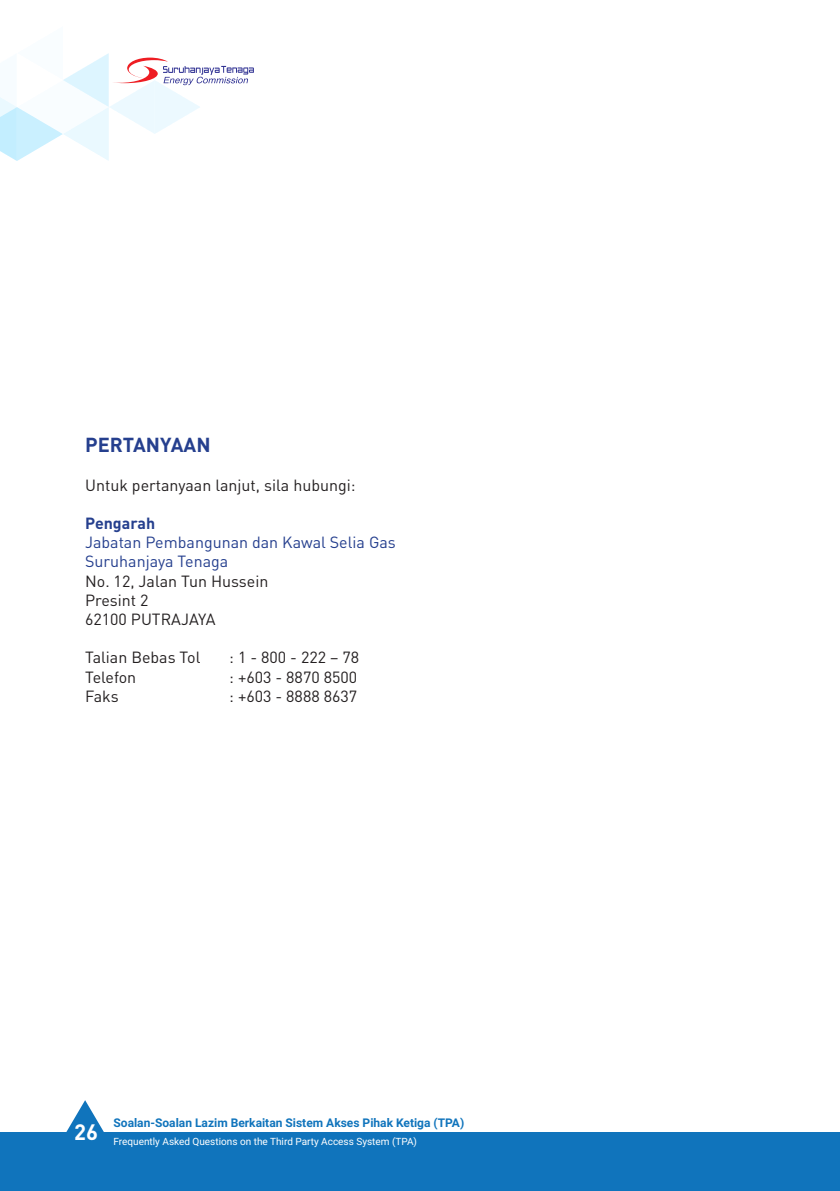
<style>
.page{position:relative;width:840px;height:1191px;background:#fff}
.page>*{position:absolute;margin:0;border:0;box-sizing:border-box;transform-origin:0 0}
.t1{font:700 20px "DIN";color:#253f8e}
.t2{font:16px/19.2px "DIN";color:#231f20}
.t3{font:16px/19.2px "DIN";color:#253f8e}
.t4{font:700 16px "DIN";color:#253f8e}
.t5{font:700 12px "Roboto";color:#1074bc}
.t6{font:10px "Roboto";color:#fff}
</style>
<div class="page">
<svg style="left:66px;top:1100px;width:38px;height:32px"></svg>
<div style="left:0;top:1132px;width:839px;height:59px;background:#1074bc"></div>
<svg style="left:0;top:53px;width:254px;height:108px"></svg>
<p class="t1" style="left:85px;top:432px;width:127px">PERTANYAAN</p>
<p class="t2" style="left:85px;top:475px;width:272px">Untuk pertanyaan lanjut, sila hubungi:</p>
<p class="t4" style="left:85px;top:513px;width:72px">Pengarah</p>
<p class="t3" style="left:85px;top:532px;width:312px">Jabatan Pembangunan dan Kawal Selia Gas<br>Suruhanjaya Tenaga</p>
<p class="t2" style="left:85px;top:571px;width:185px">No. 12, Jalan Tun Hussein<br>Presint 2<br>62100 PUTRAJAYA</p>
<p class="t2" style="left:85px;top:647px;width:117px">Talian Bebas Tol</p>
<p class="t2" style="left:229px;top:647px;width:131px">: 1 - 800 - 222 – 78</p>
<p class="t2" style="left:85px;top:667px;width:53px">Telefon</p>
<p class="t2" style="left:229px;top:667px;width:129px">: +603 - 8870 8500</p>
<p class="t2" style="left:85px;top:686px;width:35px">Faks</p>
<p class="t2" style="left:229px;top:686px;width:129px">: +603 - 8888 8637</p>
<p class="t5" style="left:113px;top:1114px;width:352px">Soalan-Soalan Lazim Berkaitan Sistem Akses Pihak Ketiga (TPA)</p>
<p class="t6" style="left:74px;top:1134px;width:344px"><sup>26</sup> Frequently Asked Questions on the Third Party Access System (TPA)</p>
</div>
